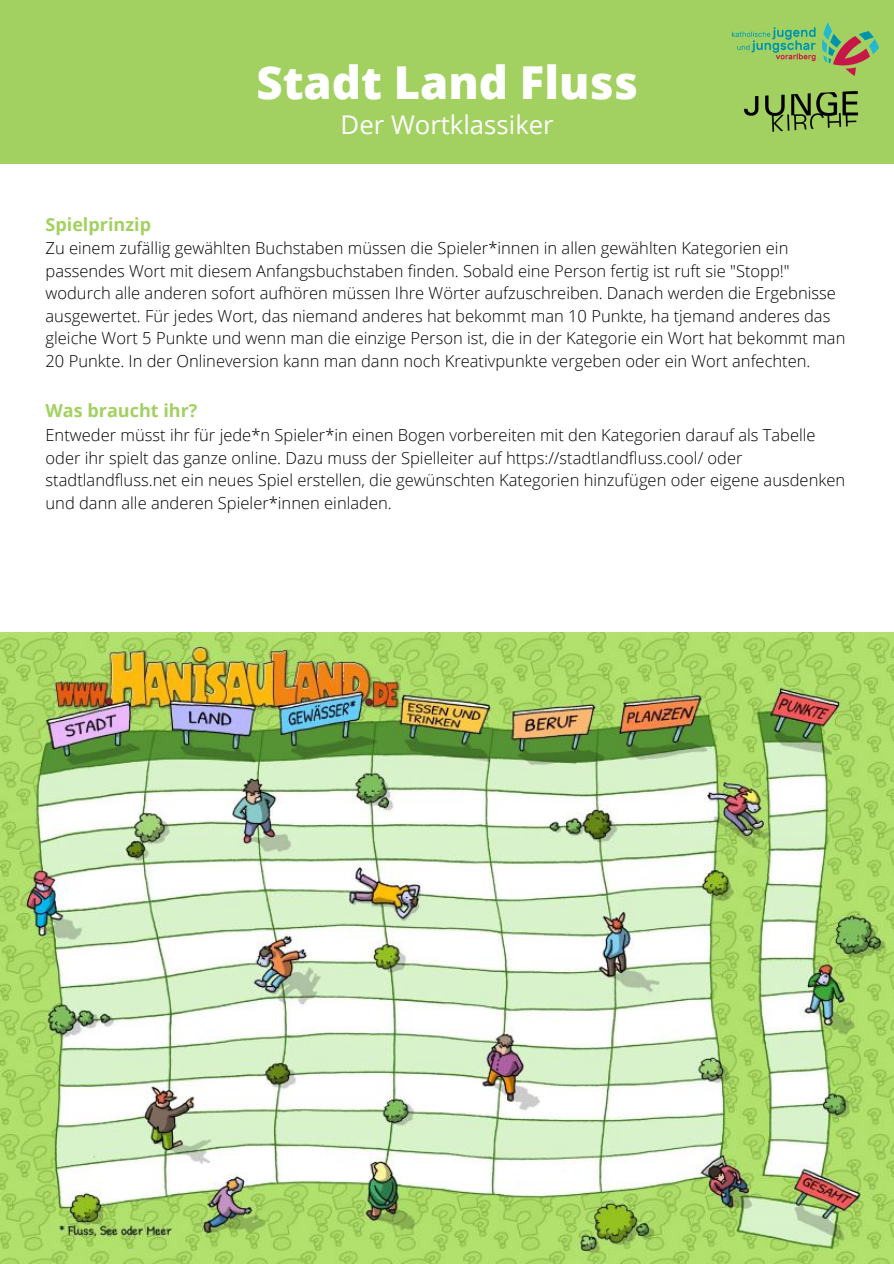
<style>
.page{position:relative;width:894px;height:1264px;background:#fff}
.page>*{position:absolute;margin:0;border:0;box-sizing:border-box;transform-origin:0 0}
.t1{font:800 45.3px "Open Sans";color:#fff}
.t2{font:25.65px "Open Sans";color:#fff}
.t3{font:700 18px "Open Sans";color:#a2d161}
.t4{font:300 16.5px/22.5px "Open Sans";color:#000}
</style>
<div class="page">
<div style="left:0;top:0;width:893px;height:164px;background:#a2d161"></div>
<img style="left:732px;top:23px;width:146px;height:48px">
<img style="left:743px;top:71px;width:116px;height:61px">
<img style="left:0;top:632px;width:893px;height:631px">
<p class="t1" style="left:256px;top:51px;width:383px">Stadt Land Fluss</p>
<p class="t2" style="left:340px;top:107px;width:214px">Der Wortklassiker</p>
<p class="t3" style="left:45px;top:211px;width:107px">Spielprinzip</p>
<p class="t4" style="left:45px;top:237px;width:801px">Zu einem zufällig gewählten Buchstaben müssen die Spieler*innen in allen gewählten Kategorien ein passendes Wort mit diesem Anfangsbuchstaben finden. Sobald eine Person fertig ist ruft sie "Stopp!" wodurch alle anderen sofort aufhören müssen Ihre Wörter aufzuschreiben. Danach werden die Ergebnisse ausgewertet. Für jedes Wort, das niemand anderes hat bekommt man 10 Punkte, ha tjemand anderes das gleiche Wort 5 Punkte und wenn man die einzige Person ist, die in der Kategorie ein Wort hat bekommt man 20 Punkte. In der Onlineversion kann man dann noch Kreativpunkte vergeben oder ein Wort anfechten.</p>
<p class="t3" style="left:45px;top:398px;width:153px">Was braucht ihr?</p>
<p class="t4" style="left:45px;top:423px;width:801px">Entweder müsst ihr für jede*n Spieler*in einen Bogen vorbereiten mit den Kategorien darauf als Tabelle oder ihr spielt das ganze online. Dazu muss der Spielleiter auf https://stadtlandfluss.cool/ oder stadtlandfluss.net ein neues Spiel erstellen, die gewünschten Kategorien hinzufügen oder eigene ausdenken und dann alle anderen Spieler*innen einladen.</p>
</div>
